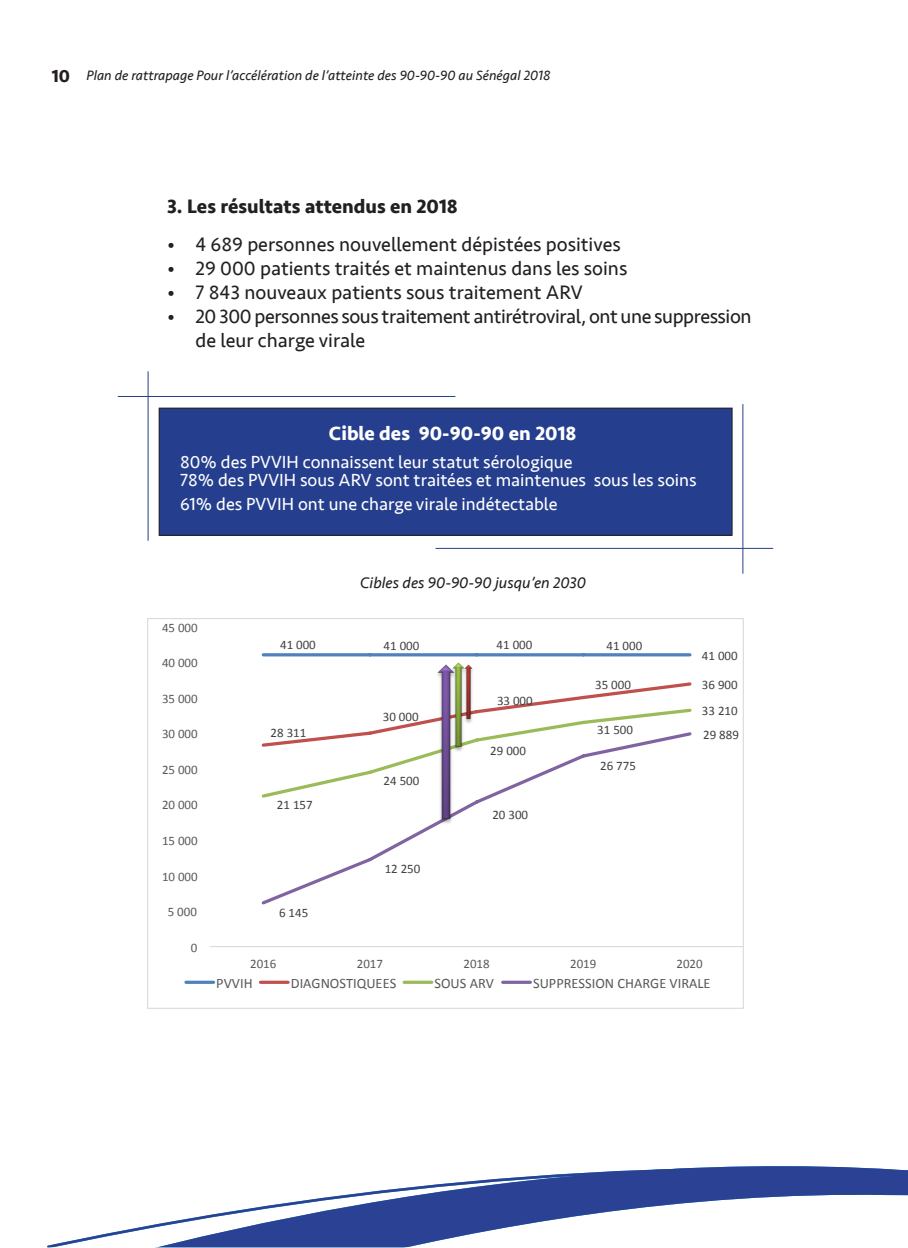
<style>
.page{position:relative;width:908px;height:1248px;background:#fff}
.page>*{position:absolute;margin:0;border:0;box-sizing:border-box;transform-origin:0 0}
.t1{font:20px "Seravek";color:#231f20}
.t2{font:20px/24px "Seravek";letter-spacing:-.02em;color:#231f20}
.t3{font:700 20px "Seravek";color:#231f20}
.t4{font:700 20px "Seravek";color:#fff}
.t5{font:18px/18px "Seravek";color:#fff}
.t6{font:700 18px "Seravek";color:#231f20}
.t7{font:italic 16px "Seravek";color:#231f20}
.t8{font:14.4px "Calibri";color:#595959}
.t9{font:italic 14px "Seravek";color:#231f20}
.t10{font:13px "Calibri";color:#404040}
.t11{font:13px "Calibri";color:#595959}
</style>
<div class="page">
<svg style="left:47px;top:1166px;width:860px;height:81px"></svg>
<div style="left:159px;top:408px;width:572px;height:127px;background:#253f8e"></div>
<div style="left:159px;top:408px;width:573px;height:127px;border:1px solid #231f20"></div>
<hr style="left:210px;top:945px;width:532px;height:2px;background:#d9d9d9">
<hr style="left:263px;top:653px;width:107px;height:3px;background:#4f81bd">
<hr style="left:370px;top:653px;width:106px;height:3px;background:#4f81bd">
<hr style="left:476px;top:653px;width:107px;height:3px;background:#4f81bd">
<hr style="left:583px;top:653px;width:106px;height:3px;background:#4f81bd">
<svg style="left:378px;top:682px;width:314px;height:48px"></svg>
<svg style="left:261px;top:730px;width:431px;height:175px"></svg>
<hr style="left:186px;top:980px;width:27px;height:3px;background:#4f81bd">
<hr style="left:260px;top:980px;width:28px;height:3px;background:#c0504d">
<hr style="left:404px;top:980px;width:27px;height:3px;background:#9bbb59">
<hr style="left:502px;top:980px;width:28px;height:3px;background:#8064a2">
<img style="left:469px;top:665px;width:8px;height:61px">
<img style="left:460px;top:664px;width:9px;height:90px">
<img style="left:432px;top:662px;width:28px;height:164px">
<hr style="left:435px;top:548px;width:337px;height:1px;background:#253f8e">
<hr style="left:742px;top:404px;width:1px;height:169px;background:#253f8e">
<hr style="left:118px;top:396px;width:337px;height:1px;background:#253f8e">
<hr style="left:147px;top:371px;width:1px;height:169px;background:#253f8e">
<p class="t6" style="left:52px;top:66px;width:20px">10</p>
<p class="t9" style="left:87px;top:67px;width:465px">Plan de rattrapage Pour l’accélération de l’atteinte des 90-90-90 au Sénégal 2018</p>
<p class="t3" style="left:167px;top:194px;width:292px">3. Les résultats attendus en 2018</p>
<p class="t1" style="left:167px;top:232px;width:455px">• 4 689 personnes nouvellement dépistées positives</p>
<p class="t1" style="left:167px;top:256px;width:461px">• 29 000 patients traités et maintenus dans les soins</p>
<p class="t1" style="left:167px;top:280px;width:417px">• 7 843 nouveaux patients sous traitement ARV</p>
<p class="t2" style="left:195px;top:305px;width:557px;text-indent:-28px">• 20 300 personnes sous traitement antirétroviral, ont une suppression de leur charge virale</p>
<p class="t4" style="left:329px;top:421px;width:249px">Cible des 90-90-90 en 2018</p>
<p class="t5" style="left:180px;top:453px;width:518px">80% des PVVIH connaissent leur statut sérologique<br>78% des PVVIH sous ARV sont traitées et maintenues sous les soins</p>
<p class="t5" style="left:180px;top:495px;width:378px">61% des PVVIH ont une charge virale indétectable</p>
<p class="t11" style="left:162px;top:619px;width:37px">45 000</p>
<p class="t11" style="left:162px;top:654px;width:37px">40 000</p>
<p class="t11" style="left:162px;top:690px;width:37px">35 000</p>
<p class="t11" style="left:162px;top:725px;width:37px">30 000</p>
<p class="t11" style="left:162px;top:761px;width:37px">25 000</p>
<p class="t11" style="left:162px;top:797px;width:37px">20 000</p>
<p class="t11" style="left:162px;top:832px;width:37px">15 000</p>
<p class="t11" style="left:162px;top:868px;width:37px">10 000</p>
<p class="t11" style="left:168px;top:903px;width:31px">5 000</p>
<p class="t11" style="left:191px;top:939px;width:8px">0</p>
<p class="t7" style="left:360px;top:573px;width:227px">Cibles des 90-90-90 jusqu’en 2030</p>
<p class="t10" style="left:280px;top:636px;width:37px">41 000</p>
<p class="t10" style="left:383px;top:638px;width:37px">41 000</p>
<p class="t10" style="left:496px;top:636px;width:37px">41 000</p>
<p class="t10" style="left:606px;top:637px;width:37px">41 000</p>
<p class="t10" style="left:701px;top:647px;width:37px">41 000</p>
<p class="t10" style="left:270px;top:724px;width:37px">28 311</p>
<p class="t10" style="left:277px;top:796px;width:37px">21 157</p>
<p class="t10" style="left:279px;top:904px;width:31px">6 145</p>
<p class="t10" style="left:383px;top:709px;width:37px">30 000</p>
<p class="t10" style="left:383px;top:773px;width:37px">24 500</p>
<p class="t10" style="left:384px;top:861px;width:37px">12 250</p>
<p class="t10" style="left:497px;top:692px;width:37px">33 000</p>
<p class="t10" style="left:490px;top:742px;width:37px">29 000</p>
<p class="t10" style="left:492px;top:807px;width:37px">20 300</p>
<p class="t10" style="left:595px;top:676px;width:37px">35 000</p>
<p class="t10" style="left:701px;top:676px;width:37px">36 900</p>
<p class="t10" style="left:597px;top:721px;width:37px">31 500</p>
<p class="t10" style="left:600px;top:757px;width:37px">26 775</p>
<p class="t10" style="left:701px;top:703px;width:37px">33 210</p>
<p class="t10" style="left:703px;top:726px;width:37px">29 889</p>
<p class="t11" style="left:250px;top:955px;width:28px">2016</p>
<p class="t11" style="left:356px;top:955px;width:28px">2017</p>
<p class="t11" style="left:463px;top:955px;width:28px">2018</p>
<p class="t11" style="left:570px;top:955px;width:28px">2019</p>
<p class="t11" style="left:676px;top:955px;width:28px">2020</p>
<p class="t8" style="left:216px;top:974px;width:38px">PVVIH</p>
<p class="t8" style="left:291px;top:974px;width:107px">DIAGNOSTIQUEES</p>
<p class="t8" style="left:434px;top:974px;width:61px">SOUS ARV</p>
<p class="t8" style="left:533px;top:974px;width:179px">SUPPRESSION CHARGE VIRALE</p>
</div>
